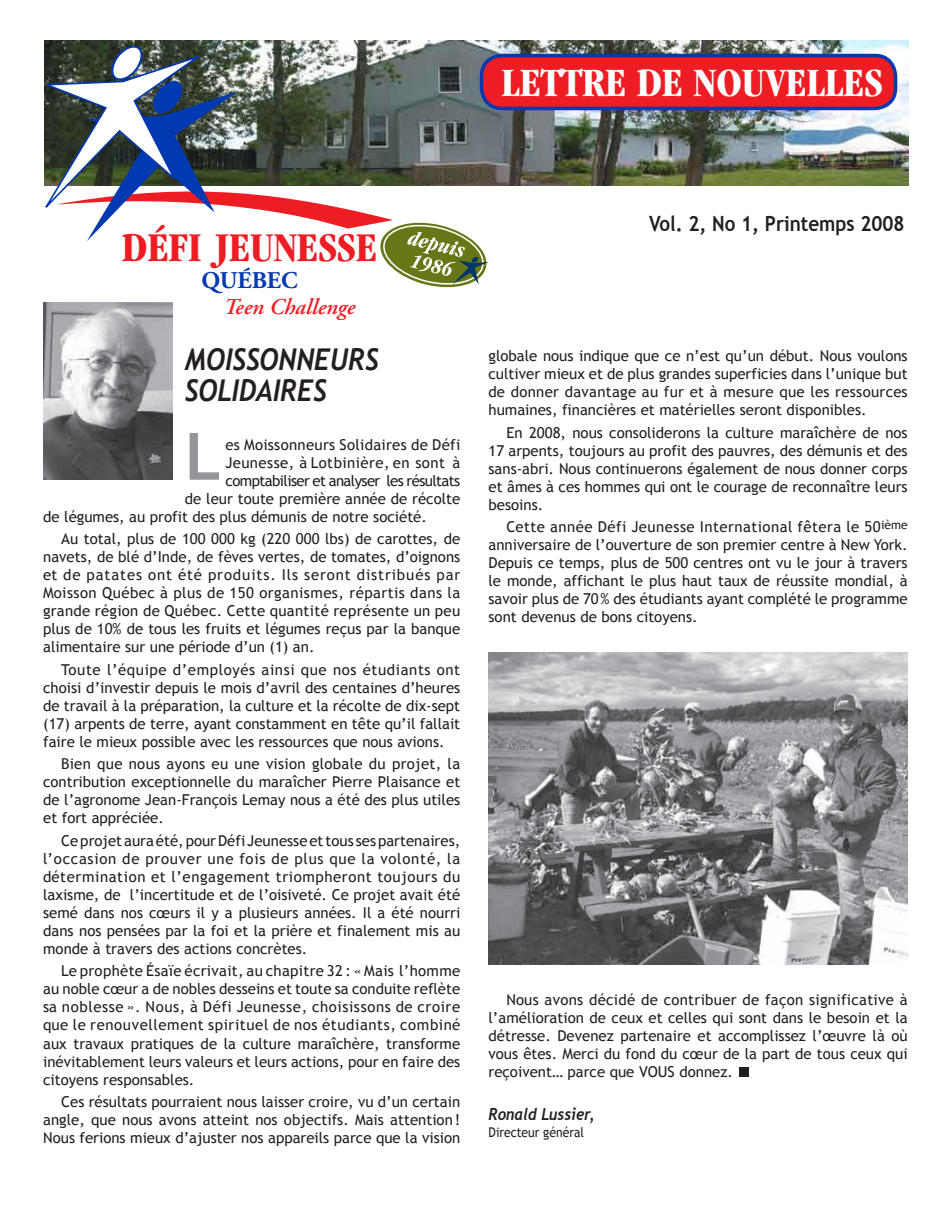
<style>
.page{position:relative;width:951px;height:1221px;background:#fff}
.page>*{position:absolute;margin:0;border:0;box-sizing:border-box;transform-origin:0 0}
.t1{font:700 65.25px "Trebuchet MS";color:#939598}
.t2{font:700 condensed 42.3px "Garamond";color:#ee1d23}
.t3{font:700 condensed 41.55px "Garamond";color:#fff}
.t4{font:italic 700 30px/31.5px "Trebuchet";color:#231f20;scale:.9 1}
.t5{font:700 24px "Adobe Garamond";color:#0039b1}
.t6{font:italic 600 22.5px "Adobe Garamond Pro";color:#ee1d23}
.t7{font:700 21px "Trebuchet MS";color:#231f20;scale:.9 1}
.t8{font:italic 700 16.5px "Trebuchet";color:#231f20;scale:.9 1}
.t9{font:15px/18px "Trebuchet MS";color:#231f20;text-align:justify}
.t10{font:15px "Trebuchet MS";letter-spacing:-.04em;color:#231f20}
.t11{font:15px "Trebuchet MS";letter-spacing:.02em;color:#231f20}
.t12{font:15px "Trebuchet MS";letter-spacing:.03em;color:#231f20}
.t13{font:13.5px "Trebuchet MS";color:#231f20;scale:.9 1}
</style>
<div class="page">
<div style="left:739px;top:1067px;width:10px;height:10px;background:#231f20"></div>
<img style="left:43px;top:303px;width:130px;height:176px">
<img style="left:488px;top:652px;width:419px;height:312px">
<img style="left:44px;top:40px;width:854px;height:248px">
<h3 class="t3" style="left:501px;top:59px;width:383px">LETTRE DE NOUVELLES</h3>
<h2 class="t2" style="left:122px;top:223px;width:257px">DÉFI JEUNESSE</h2>
<h3 class="t5" style="left:201px;top:267px;width:98px">QUÉBEC</h3>
<h3 class="t6" style="left:224px;top:294px;width:133px">Teen Challenge</h3>
<h3 class="t4" style="left:185px;top:343px;width:217px">MOISSONNEURS<br>SOLIDAIRES</h3>
<h1 class="t1" style="left:185px;top:416px;width:38px">L</h1>
<p class="t11" style="left:225px;top:435px;width:236px">es Moissonneurs Solidaires de Défi</p>
<p class="t12" style="left:225px;top:453px;width:236px">Jeunesse, à Lotbinière, en sont à</p>
<p class="t10" style="left:225px;top:471px;width:236px">comptabiliser et analyser les résultats</p>
<p class="t9" style="left:185px;top:489px;width:277px">de leur toute première année de récolte</p>
<p class="t9" style="left:43px;top:507px;width:385px">de légumes, au profit des plus démunis de notre société.</p>
<p class="t9" style="left:43px;top:530px;width:418px;text-indent:18px">Au total, plus de 100 000 kg (220 000 lbs) de carottes, de navets, de blé d’Inde, de fèves vertes, de tomates, d’oignons et de patates ont été produits. Ils seront distribués par Moisson Québec à plus de 150 organismes, répartis dans la grande région de Québec. Cette quantité représente un peu plus de 10% de tous les fruits et légumes reçus par la banque alimentaire sur une période d’un (1) an.</p>
<p class="t9" style="left:43px;top:660px;width:418px;text-indent:18px">Toute l’équipe d’employés ainsi que nos étudiants ont choisi d’investir depuis le mois d’avril des centaines d’heures de travail à la préparation, la culture et la récolte de dix-sept (17) arpents de terre, ayant constamment en tête qu’il fallait faire le mieux possible avec les ressources que nous avions.</p>
<p class="t9" style="left:43px;top:755px;width:418px;text-indent:18px">Bien que nous ayons eu une vision globale du projet, la contribution exceptionnelle du maraîcher Pierre Plaisance et de l’agronome Jean-François Lemay nous a été des plus utiles et fort appréciée.</p>
<p class="t9" style="left:43px;top:831px;width:418px;text-indent:18px">Ce projet aura été, pour Défi Jeunesse et tous ses partenaires, l’occasion de prouver une fois de plus que la volonté, la détermination et l’engagement triompheront toujours du laxisme, de l’incertitude et de l’oisiveté. Ce projet avait été semé dans nos cœurs il y a plusieurs années. Il a été nourri dans nos pensées par la foi et la prière et finalement mis au monde à travers des actions concrètes.</p>
<p class="t9" style="left:43px;top:962px;width:418px;text-indent:18px">Le prophète Ésaïe écrivait, au chapitre 32 : « Mais l’homme au noble cœur a de nobles desseins et toute sa conduite reflète sa noblesse ». Nous, à Défi Jeunesse, choisissons de croire que le renouvellement spirituel de nos étudiants, combiné aux travaux pratiques de la culture maraîchère, transforme inévitablement leurs valeurs et leurs actions, pour en faire des citoyens responsables.</p>
<p class="t9" style="left:43px;top:1092px;width:418px;text-indent:18px">Ces résultats pourraient nous laisser croire, vu d’un certain angle, que nous avons atteint nos objectifs. Mais attention !<br>Nous ferions mieux d’ajuster nos appareils parce que la vision</p>
<h3 class="t7" style="left:649px;top:210px;width:285px">Vol. 2, No 1, Printemps 2008</h3>
<p class="t9" style="left:488px;top:347px;width:420px">globale nous indique que ce n’est qu’un début. Nous voulons cultiver mieux et de plus grandes superficies dans l’unique but de donner davantage au fur et à mesure que les ressources humaines, financières et matérielles seront disponibles.</p>
<p class="t9" style="left:488px;top:424px;width:420px;text-indent:18px">En 2008, nous consoliderons la culture maraîchère de nos 17 arpents, toujours au profit des pauvres, des démunis et des sans-abri. Nous continuerons également de nous donner corps et âmes à ces hommes qui ont le courage de reconnaître leurs besoins.</p>
<p class="t9" style="left:488px;top:518px;width:420px;text-indent:18px">Cette année Défi Jeunesse International fêtera le 50<sup>ième </sup>anniversaire de l’ouverture de son premier centre à New York.<br>Depuis ce temps, plus de 500 centres ont vu le jour à travers le monde, affichant le plus haut taux de réussite mondial, à savoir plus de 70 % des étudiants ayant complété le programme sont devenus de bons citoyens.</p>
<p class="t9" style="left:488px;top:991px;width:420px;text-indent:18px">Nous avons décidé de contribuer de façon significative à l’amélioration de ceux et celles qui sont dans le besoin et la détresse. Devenez partenaire et accomplissez l’œuvre là où vous êtes. Merci du fond du cœur de la part de tous ceux qui reçoivent… parce que VOUS donnez.</p>
<p class="t8" style="left:488px;top:1103px;width:119px">Ronald Lussier,</p>
<p class="t13" style="left:488px;top:1124px;width:108px">Directeur général</p>
</div>
